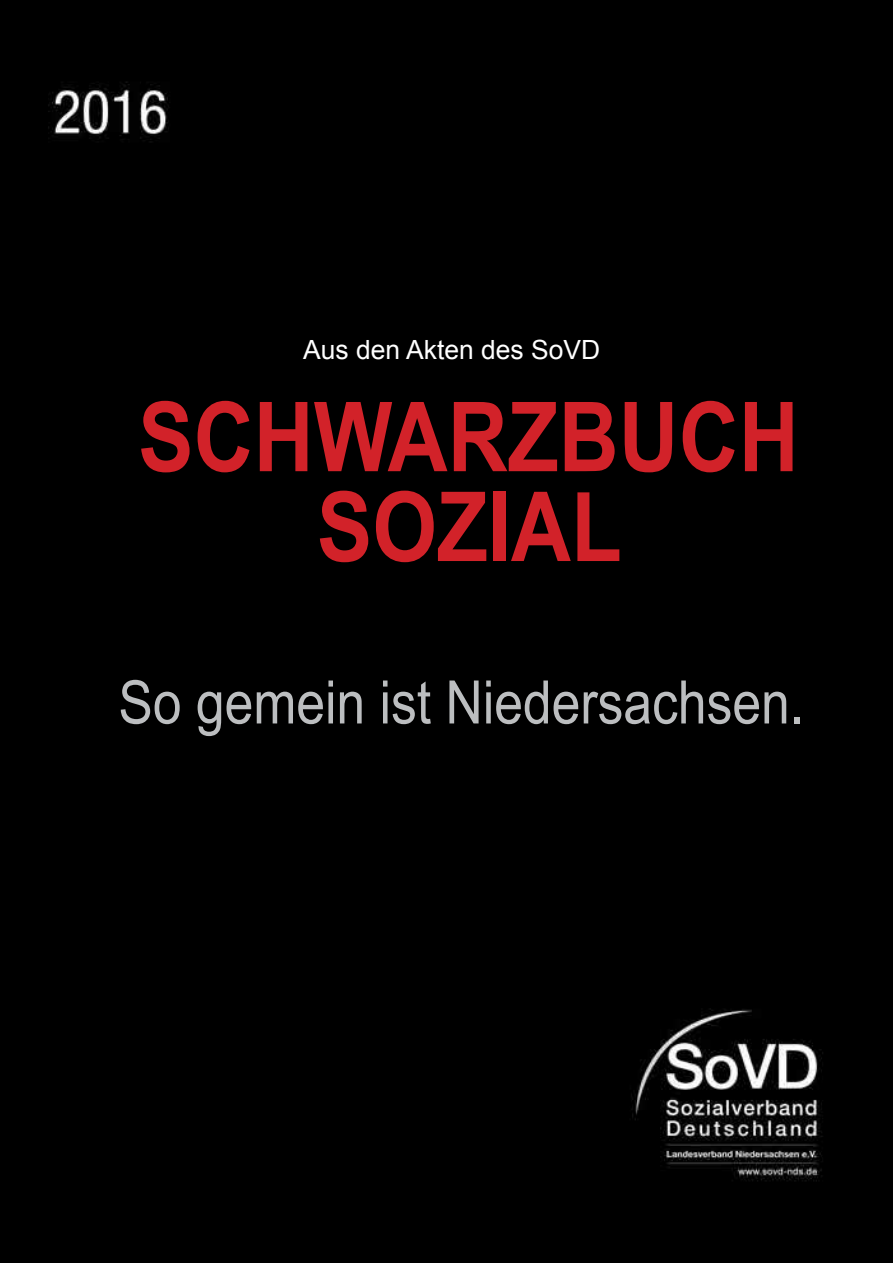
<style>
.page{position:relative;width:893px;height:1263px;background:#000}
.page>*{position:absolute;margin:0;border:0;box-sizing:border-box;transform-origin:0 0}
.t1{font:700 96.75px/89.8px "Arial";color:#d22229;text-align:center;scale:.86 1}
.t2{font:60px "Arial";color:#bcbec0;scale:.86 1}
.t3{font:26.4px "Arial";color:#fff}
</style>
<div class="page">
<div style="left:0;top:378px;width:893px;height:375px;background:#000"></div>
<p class="t3" style="left:303px;top:333px;width:298px">Aus den Akten des SoVD</p>
<h1 class="t1" style="left:138px;top:395px;width:770px">SCHWARZBUCH<br>SOZIAL</h1>
<p class="t2" style="left:118px;top:663px;width:799px">So gemein ist Niedersachsen.</p>
</div>
